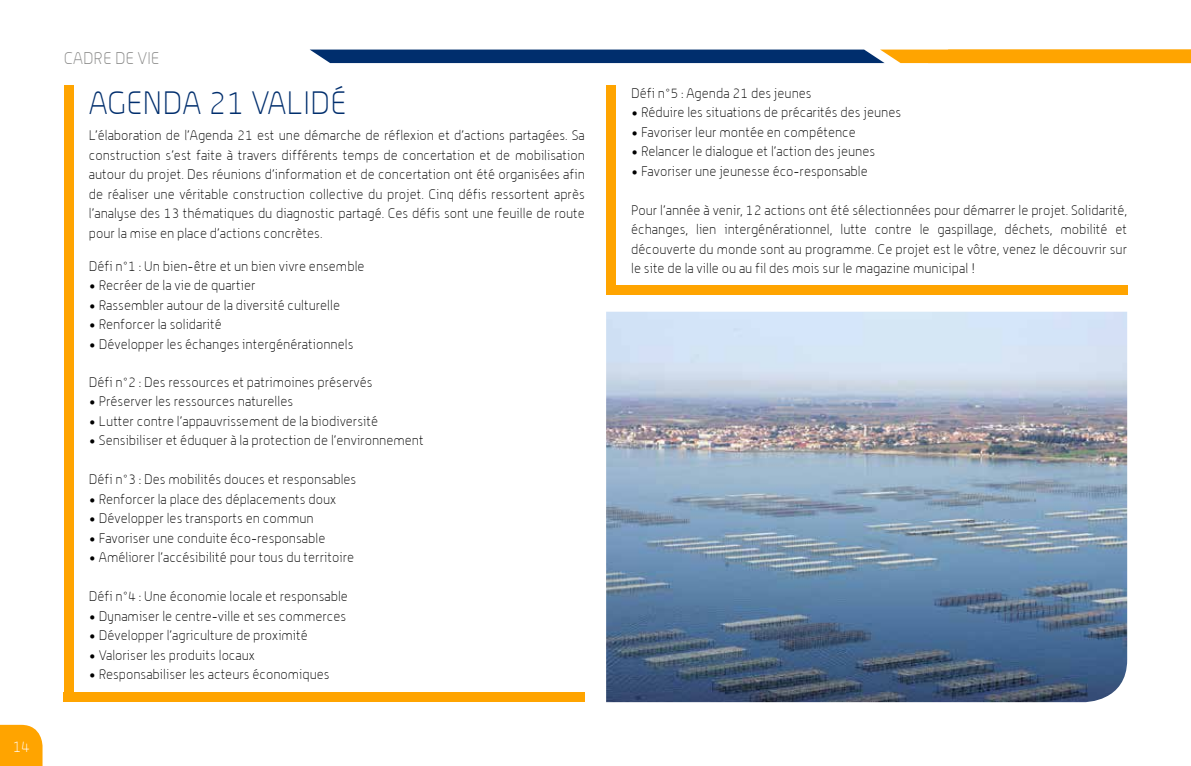
<style>
.page{position:relative;width:1191px;height:766px;background:#fff}
.page>*{position:absolute;margin:0;border:0;box-sizing:border-box;transform-origin:0 0}
.t1{font:100 31.5px "Alwyn";color:#002e6d}
.t2{font:100 16.5px "Alwyn";color:#858584}
.t3{font:100 15px "Alwyn";color:#fff}
.t4{font:100 13.5px/19.5px "Alwyn";color:#000;text-align:justify}
</style>
<div class="page">
<svg style="left:0;top:724px;width:43px;height:41px;background:#ffab15"></svg>
<svg style="left:310px;top:50px;width:881px;height:13px;background:#5e5c4c"></svg>
<div style="left:64px;top:85px;width:10px;height:617px;background:#ffa400"></div>
<div style="left:64px;top:692px;width:521px;height:10px;background:#ffa400"></div>
<div style="left:606px;top:85px;width:10px;height:210px;background:#ffa400"></div>
<div style="left:606px;top:285px;width:521px;height:10px;background:#ffa400"></div>
<img style="left:606px;top:311px;width:521px;height:391px">
<p class="t3" style="left:13px;top:738px;width:18px">14</p>
<p class="t2" style="left:64px;top:49px;width:97px">CADRE DE VIE</p>
<h1 class="t1" style="left:89px;top:85px;width:259px">AGENDA 21 VALIDÉ</h1>
<p class="t4" style="left:631px;top:83px;width:182px">Défi n°5 : Agenda 21 des jeunes</p>
<p class="t4" style="left:631px;top:103px;width:271px">• Réduire les situations de précarités des jeunes</p>
<p class="t4" style="left:631px;top:122px;width:226px">• Favoriser leur montée en compétence</p>
<p class="t4" style="left:631px;top:142px;width:245px">• Relancer le dialogue et l’action des jeunes</p>
<p class="t4" style="left:631px;top:161px;width:238px">• Favoriser une jeunesse éco-responsable</p>
<p class="t4" style="left:631px;top:200px;width:497px">Pour l’année à venir, 12 actions ont été sélectionnées pour démarrer le projet. Solidarité, échanges, lien intergénérationnel, lutte contre le gaspillage, déchets, mobilité et découverte du monde sont au programme. Ce projet est le vôtre, venez le découvrir sur le site de la ville ou au fil des mois sur le magazine municipal !</p>
<p class="t4" style="left:89px;top:126px;width:497px">L’élaboration de l’Agenda 21 est une démarche de réflexion et d’actions partagées. Sa construction s’est faite à travers différents temps de concertation et de mobilisation autour du projet. Des réunions d’information et de concertation ont été organisées afin de réaliser une véritable construction collective du projet. Cinq défis ressortent après l’analyse des 13 thématiques du diagnostic partagé. Ces défis sont une feuille de route pour la mise en place d’actions concrètes.</p>
<p class="t4" style="left:89px;top:256px;width:277px">Défi n°1 : Un bien-être et un bien vivre ensemble</p>
<p class="t4" style="left:89px;top:276px;width:168px">• Recréer de la vie de quartier</p>
<p class="t4" style="left:89px;top:295px;width:253px">• Rassembler autour de la diversité culturelle</p>
<p class="t4" style="left:89px;top:315px;width:134px">• Renforcer la solidarité</p>
<p class="t4" style="left:89px;top:334px;width:266px">• Développer les échanges intergénérationnels</p>
<p class="t4" style="left:89px;top:372px;width:285px">Défi n°2 : Des ressources et patrimoines préservés</p>
<p class="t4" style="left:89px;top:391px;width:206px">• Préserver les ressources naturelles</p>
<p class="t4" style="left:89px;top:411px;width:291px">• Lutter contre l’appauvrissement de la biodiversité</p>
<p class="t4" style="left:89px;top:430px;width:336px">• Sensibiliser et éduquer à la protection de l’environnement</p>
<p class="t4" style="left:89px;top:469px;width:269px">Défi n°3 : Des mobilités douces et responsables</p>
<p class="t4" style="left:89px;top:489px;width:249px">• Renforcer la place des déplacements doux</p>
<p class="t4" style="left:89px;top:508px;width:226px">• Développer les transports en commun</p>
<p class="t4" style="left:89px;top:528px;width:238px">• Favoriser une conduite éco-responsable</p>
<p class="t4" style="left:89px;top:547px;width:267px">• Améliorer l’accésibilité pour tous du territoire</p>
<p class="t4" style="left:89px;top:586px;width:260px">Défi n°4 : Une économie locale et responsable</p>
<p class="t4" style="left:89px;top:606px;width:259px">• Dynamiser le centre-ville et ses commerces</p>
<p class="t4" style="left:89px;top:625px;width:220px">• Développer l’agriculture de proximité</p>
<p class="t4" style="left:89px;top:645px;width:167px">• Valoriser les produits locaux</p>
<p class="t4" style="left:89px;top:664px;width:242px">• Responsabiliser les acteurs économiques</p>
</div>
